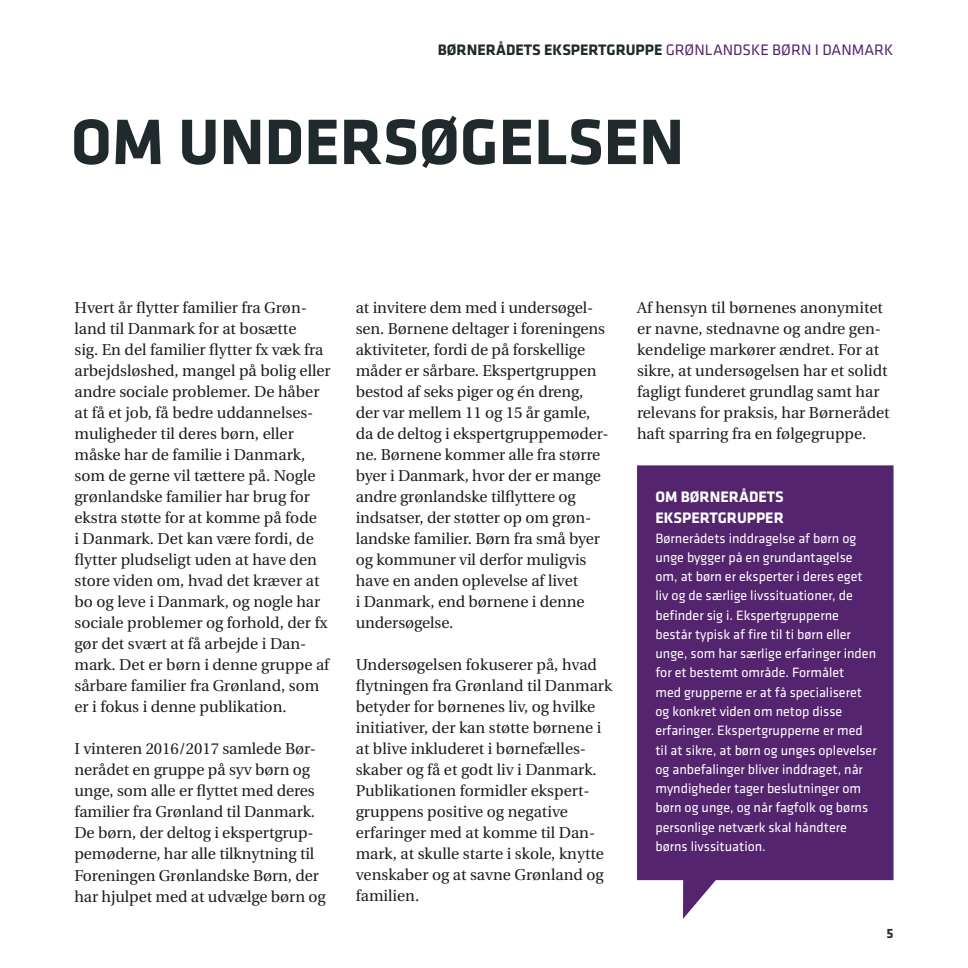
<style>
.page{position:relative;width:968px;height:968px;background:#fff}
.page>*{position:absolute;margin:0;border:0;box-sizing:border-box;transform-origin:0 0}
.t1{font:700 66.5px "Klavika";color:#20292c}
.t2{font:15.75px/21px "Utopia";color:#1d1d1b}
.t3{font:700 15.75px "Klavika";color:#20292c}
.t4{font:700 15.75px/21px "Klavika";color:#fff}
.t5{font:14px/19.2px "Klavika";color:#fff}
.t6{font:700 14px "Klavika";color:#2e2d2c}
.s1{font-weight:400;color:#54246f}
</style>
<div class="page">
<svg style="left:637px;top:465px;width:256px;height:453px;background:#61357a"></svg>
<p class="t3" style="left:438px;top:41px;width:457px">BØRNERÅDETS EKSPERTGRUPPE <span class="s1">GRØNLANDSKE BØRN I DANMARK</span></p>
<h1 class="t1" style="left:71px;top:106px;width:614px">OM UNDERSØGELSEN</h1>
<p class="t2" style="left:74px;top:297px;width:258px">Hvert år flytter familier fra Grøn&shy;land til Danmark for at bosætte<br>sig. En del familier flytter fx væk fra arbejdsløshed, mangel på bolig eller andre sociale problemer. De håber at få et job, få bedre uddannelses&shy;muligheder til deres børn, eller måske har de familie i Danmark, som de gerne vil tættere på. Nogle grønlandske familier har brug for ekstra støtte for at komme på fode<br>i Danmark. Det kan være fordi, de flytter pludseligt uden at have den store viden om, hvad det kræver at bo og leve i Danmark, og nogle har sociale problemer og forhold, der fx gør det svært at få arbejde i Dan&shy;mark. Det er børn i denne gruppe af sårbare familier fra Grønland, som er i fokus i denne publikation.</p>
<p class="t2" style="left:74px;top:738px;width:253px">I vinteren 2016/2017 samlede Bør&shy;nerådet en gruppe på syv børn og unge, som alle er flyttet med deres familier fra Grønland til Danmark.<br>De børn, der deltog i ekspertgrup&shy;pemøderne, har alle tilknytning til Foreningen Grønlandske Børn, der har hjulpet med at udvælge børn og</p>
<p class="t2" style="left:356px;top:297px;width:254px">at invitere dem med i undersøgel&shy;sen. Børnene deltager i foreningens aktiviteter, fordi de på forskellige måder er sårbare. Ekspertgruppen bestod af seks piger og én dreng, der var mellem 11 og 15 år gamle, da de deltog i ekspertgruppemøder&shy;ne. Børnene kommer alle fra større byer i Danmark, hvor der er mange andre grønlandske tilflyttere og indsatser, der støtter op om grøn&shy;landske familier. Børn fra små byer og kommuner vil derfor muligvis have en anden oplevelse af livet<br>i Danmark, end børnene i denne undersøgelse.</p>
<p class="t2" style="left:356px;top:654px;width:258px">Undersøgelsen fokuserer på, hvad flytningen fra Grønland til Danmark betyder for børnenes liv, og hvilke initiativer, der kan støtte børnene i at blive inkluderet i børnefælles&shy;skaber og få et godt liv i Danmark.<br>Publikationen formidler ekspert&shy;gruppens positive og negative erfaringer med at komme til Dan&shy;mark, at skulle starte i skole, knytte venskaber og at savne Grønland og familien.</p>
<p class="t2" style="left:637px;top:297px;width:254px">Af hensyn til børnenes anonymitet er navne, stednavne og andre gen&shy;kendelige markører ændret. For at sikre, at undersøgelsen har et solidt fagligt funderet grundlag samt har relevans for praksis, har Børnerådet haft sparring fra en følgegruppe.</p>
<p class="t4" style="left:655px;top:487px;width:130px">OM BØRNERÅDETS<br>EKSPERTGRUPPER</p>
<p class="t5" style="left:655px;top:528px;width:223px">Børnerådets inddragelse af børn og unge bygger på en grundantagelse om, at børn er eksperter i deres eget liv og de særlige livssituationer, de befinder sig i. Ekspertgrupperne består typisk af fire til ti børn eller unge, som har særlige erfaringer inden for et bestemt område. Formålet<br>med grupperne er at få specialiseret og konkret viden om netop disse erfaringer. Ekspertgrupperne er med til at sikre, at børn og unges oplevelser og anbefalinger bliver inddraget, når myndigheder tager beslutninger om børn og unge, og når fagfolk og børns personlige netværk skal håndtere børns livssituation.</p>
<p class="t6" style="left:886px;top:925px;width:8px">5</p>
</div>
